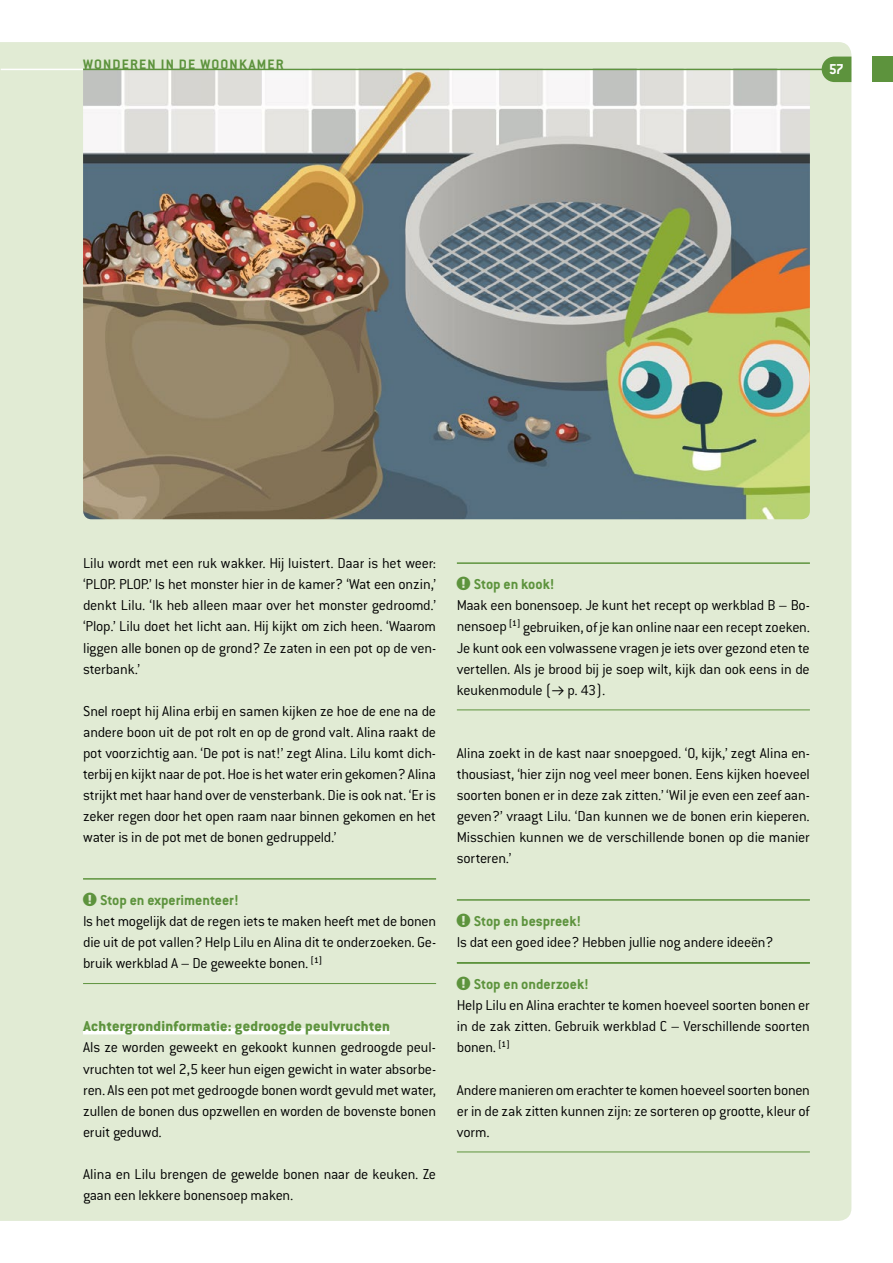
<style>
.page{position:relative;width:893px;height:1263px;background:#fff}
.page>*{position:absolute;margin:0;border:0;box-sizing:border-box;transform-origin:0 0}
.t1{font:300 15.75px/21px "Conduit ITC Pro";letter-spacing:-.015em;color:#000;text-align:justify}
.t2{font:800 15.75px "Conduit ITC Pro";letter-spacing:.02em;color:#5d933d}
.t3{font:700 15.75px "Conduit ITC Pro";color:#fff}
.t4{font:700 15px "Conduit ITC Pro";letter-spacing:.08em;color:#5d933d}
.s1{color:#5d933d}
.s2{font-weight:700;color:#5d933d}
.s3{font-family:"Biotif";font-weight:400;font-size:14.25px}
</style>
<div class="page">
<div style="left:0;top:42px;width:851px;height:1179px;background:#e1ebd4"></div>
<img style="left:83px;top:68px;width:727px;height:451px">
<hr style="left:83px;top:878px;width:353px;height:2px;background:#5d933d">
<hr style="left:83px;top:983px;width:353px;height:1px;background:#5d933d">
<div style="left:83px;top:1028px;width:307px;height:6px;background:#fff"></div>
<hr style="left:457px;top:562px;width:353px;height:2px;background:#5d933d">
<hr style="left:457px;top:709px;width:353px;height:1px;background:#5d933d">
<hr style="left:457px;top:899px;width:353px;height:2px;background:#5d933d">
<hr style="left:457px;top:962px;width:353px;height:2px;background:#5d933d">
<hr style="left:457px;top:1151px;width:353px;height:1px;background:#5d933d">
<hr style="left:83px;top:69px;width:766px;height:1px;background:#5d933d">
<hr style="left:1px;top:69px;width:82px;height:1px;background:#fff">
<div style="left:872px;top:57px;width:21px;height:25px;background:#5d933d"></div>
<div style="left:822px;top:57px;width:29px;height:25px;background:#5d933d;border-radius:13px"></div>
<p class="t4" style="left:83px;top:55px;width:202px">WONDEREN IN DE WOONKAMER</p>
<p class="t3" style="left:829px;top:60px;width:17px">57</p>
<p class="t1" style="left:83px;top:553px;width:355px">Lilu wordt met een ruk wakker. Hij luistert. Daar is het weer: ‘PLOP. PLOP.’ Is het monster hier in de kamer? ‘Wat een onzin,’ denkt Lilu. ‘Ik heb alleen maar over het monster gedroomd.’ ‘Plop.’ Lilu doet het licht aan. Hij kijkt om zich heen. ‘Waarom liggen alle bonen op de grond? Ze zaten in een pot op de ven&shy;sterbank.’</p>
<p class="t1" style="left:83px;top:700px;width:355px">Snel roept hij Alina erbij en samen kijken ze hoe de ene na de andere boon uit de pot rolt en op de grond valt. Alina raakt de pot voorzichtig aan. ‘De pot is nat!’ zegt Alina. Lilu komt dich&shy;terbij en kijkt naar de pot. Hoe is het water erin gekomen? Alina strijkt met haar hand over de vensterbank. Die is ook nat. ‘Er is zeker regen door het open raam naar binnen gekomen en het water is in de pot met de bonen gedruppeld.’</p>
<p class="t1" style="left:83px;top:890px;width:355px;text-align:left"><span class="s1">■</span> <span class="s2">Stop en experimenteer!<br></span>Is het mogelijk dat de regen iets te maken heeft met de bonen die uit de pot vallen? Help Lilu en Alina dit te onderzoeken. Ge&shy;bruik werkblad A – De geweekte bonen. <sup>[1]</sup></p>
<p class="t2" style="left:83px;top:1017px;width:308px">Achtergrondinformatie: gedroogde peulvruchten</p>
<p class="t1" style="left:83px;top:1037px;width:355px">Als ze worden geweekt en gekookt kunnen gedroogde peul&shy;vruchten tot wel 2,5 keer hun eigen gewicht in water absorbe&shy;ren. Als een pot met gedroogde bonen wordt gevuld met water, zullen de bonen dus opzwellen en worden de bovenste bonen eruit geduwd.</p>
<p class="t1" style="left:83px;top:1163px;width:355px">Alina en Lilu brengen de gewelde bonen naar de keuken. Ze gaan een lekkere bonensoep maken.</p>
<p class="t1" style="left:457px;top:574px;width:355px;text-align:left"><span class="s1">■</span> <span class="s2">Stop en kook!<br></span>Maak een bonensoep. Je kunt het recept op werkblad B – Bo&shy;nensoep <sup>[1]</sup> gebruiken, of je kan online naar een recept zoeken.<br>Je kunt ook een volwassene vragen je iets over gezond eten te vertellen. Als je brood bij je soep wilt, kijk dan ook eens in de keukenmodule (<span class="s3">→</span> p. 43).</p>
<p class="t1" style="left:457px;top:742px;width:355px">Alina zoekt in de kast naar snoepgoed. ‘O, kijk,’ zegt Alina en&shy;thousiast, ‘hier zijn nog veel meer bonen. Eens kijken hoeveel soorten bonen er in deze zak zitten.’ ‘Wil je even een zeef aan&shy;geven?’ vraagt Lilu. ‘Dan kunnen we de bonen erin kieperen.<br>Misschien kunnen we de verschillende bonen op die manier sorteren.’</p>
<p class="t1" style="left:457px;top:911px;width:318px"><span class="s1">■</span> <span class="s2">Stop en bespreek!<br></span>Is dat een goed idee? Hebben jullie nog andere ideeën?</p>
<p class="t1" style="left:457px;top:974px;width:354px;text-align:left"><span class="s1">■</span> <span class="s2">Stop en onderzoek!<br></span>Help Lilu en Alina erachter te komen hoeveel soorten bonen er in de zak zitten. Gebruik werkblad C – Verschillende soorten bonen. <sup>[1]</sup></p>
<p class="t1" style="left:457px;top:1079px;width:354px">Andere manieren om erachter te komen hoeveel soorten bonen er in de zak zitten kunnen zijn: ze sorteren op grootte, kleur of vorm.</p>
</div>
